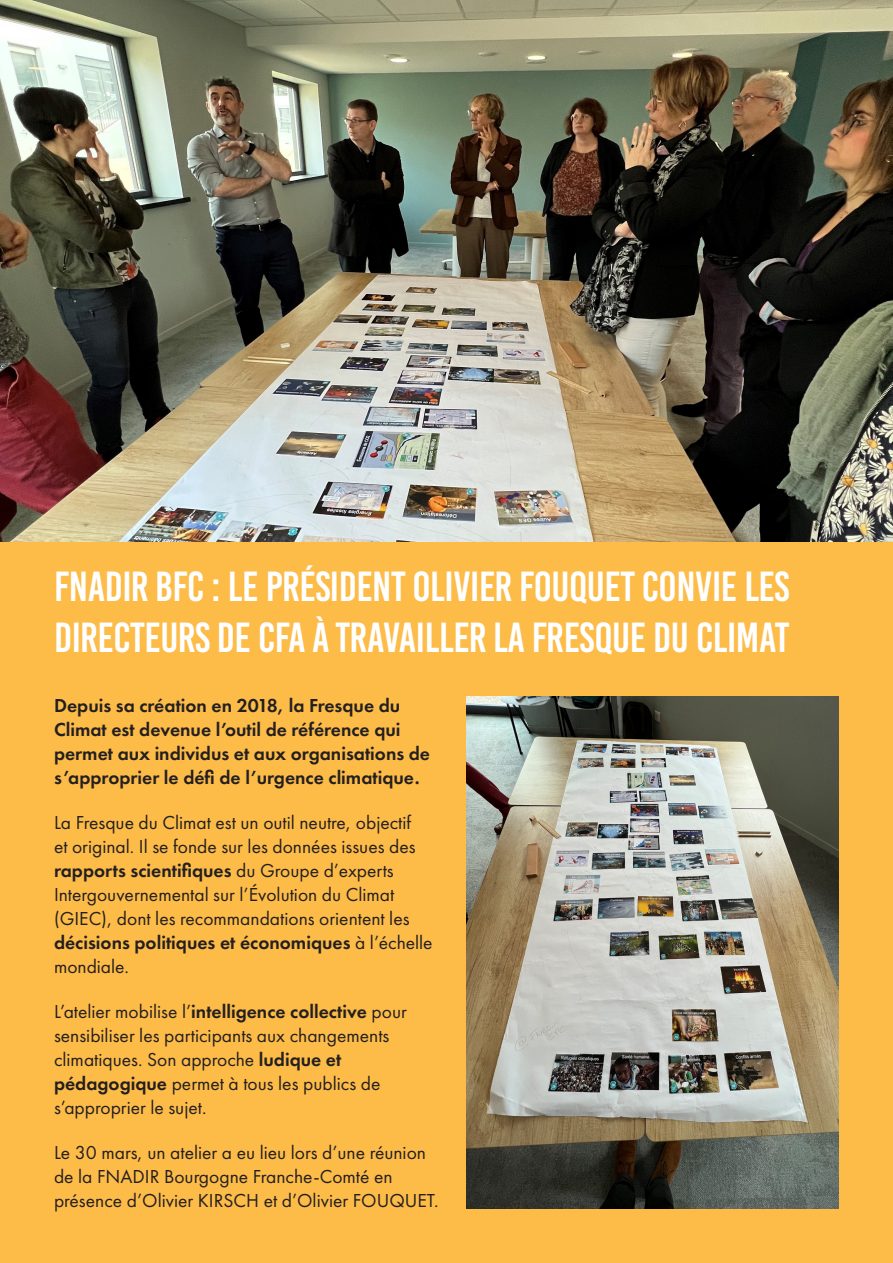
<style>
.page{position:relative;width:893px;height:1263px;background:#fdbb48}
.page>*{position:absolute;margin:0;border:0;box-sizing:border-box;transform-origin:0 0}
.t1{font:42px/50.4px "Bebas Kai";letter-spacing:-.01em;color:#fff}
.t2{font:19.5px/24px "Futura PT";color:#231f20}
.t3{font:600 19.5px/24px "Futura PT";color:#231f20}
.s1{font-weight:600}
</style>
<div class="page">
<img style="left:0;top:0;width:893px;height:541px">
<img style="left:467px;top:697px;width:372px;height:512px">
<p class="t1" style="left:54px;top:562px;width:737px">FNADIR BFC : LE PRÉSIDENT OLIVIER FOUQUET CONVIE LES<br>DIRECTEURS DE CFA À TRAVAILLER LA FRESQUE DU CLIMAT</p>
<p class="t3" style="left:54px;top:693px;width:378px">Depuis sa création en 2018, la Fresque du Climat est devenue l’outil de référence qui permet aux individus et aux organisations de s’approprier le défi de l’urgence climatique.</p>
<p class="t2" style="left:54px;top:810px;width:380px">La Fresque du Climat est un outil neutre, objectif<br>et original. Il se fonde sur les données issues des <span class="s1">rapports scientifiques</span> du Groupe d’experts Intergouvernemental sur l’Évolution du Climat (GIEC), dont les recommandations orientent les <span class="s1">décisions politiques et économiques</span> à l’échelle mondiale.</p>
<p class="t2" style="left:54px;top:999px;width:354px">L’atelier mobilise l’<span class="s1">intelligence collective</span> pour sensibiliser les participants aux changements climatiques. Son approche <span class="s1">ludique et pédagogique</span> permet à tous les publics de s’approprier le sujet.</p>
<p class="t2" style="left:54px;top:1141px;width:386px">Le 30 mars, un atelier a eu lieu lors d’une réunion de la FNADIR Bourgogne Franche-Comté en présence d’Olivier KIRSCH et d’Olivier FOUQUET.</p>
</div>
